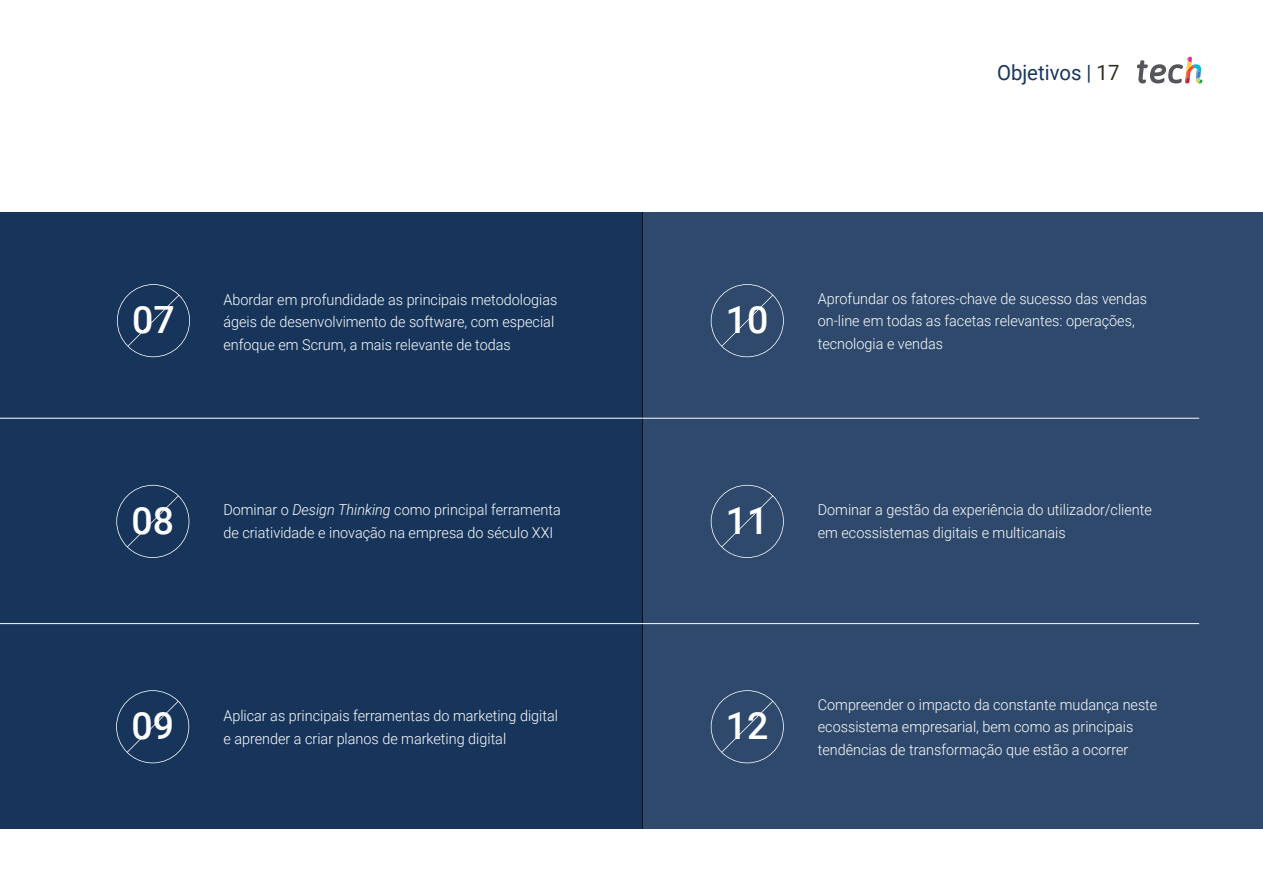
<style>
.page{position:relative;width:1263px;height:893px;background:#fff}
.page>*{position:absolute;margin:0;border:0;box-sizing:border-box;transform-origin:0 0}
.t1{font:500 37.5px "Roboto";color:#fff}
.t2{font:21px "Roboto";color:#1a355c}
.t3{font:300 15px/22.5px "Roboto";color:#fff;scale:.96 1}
.s1{font-style:italic}
.s2{color:#312e20}
</style>
<div class="page">
<svg style="left:1137px;top:57px;width:65px;height:27px"></svg>
<div style="left:0;top:213px;width:642px;height:616px;background:#17355b"></div>
<div style="left:642px;top:213px;width:621px;height:616px;background:#2e496b"></div>
<svg style="left:116px;top:485px;width:73px;height:73px"></svg>
<svg style="left:117px;top:284px;width:73px;height:73px"></svg>
<svg style="left:116px;top:690px;width:73px;height:73px"></svg>
<svg style="left:711px;top:690px;width:73px;height:73px"></svg>
<svg style="left:711px;top:284px;width:73px;height:73px"></svg>
<svg style="left:711px;top:485px;width:73px;height:73px"></svg>
<hr style="left:0;top:418px;width:1199px;height:1px;background:#fff">
<hr style="left:0;top:623px;width:1199px;height:1px;background:#fff">
<h1 class="t1" style="left:132px;top:294px;width:44px">07</h1>
<p class="t3" style="left:223px;top:288px;width:349px">Abordar em profundidade as principais metodologias ágeis de desenvolvimento de software, com especial enfoque em Scrum, a mais relevante de todas</p>
<h1 class="t1" style="left:132px;top:494px;width:44px">08</h1>
<p class="t3" style="left:223px;top:498px;width:353px">Dominar o <span class="s1">Design Thinking</span> como principal ferramenta</p>
<p class="t3" style="left:223px;top:521px;width:345px">de criatividade e inovação na empresa do século XXI</p>
<h2 class="t2" style="left:997px;top:57px;width:124px">Objetivos | <span class="s2">17</span></h2>
<h1 class="t1" style="left:726px;top:294px;width:44px">10</h1>
<p class="t3" style="left:818px;top:287px;width:345px">Aprofundar os fatores-chave de sucesso das vendas on-line em todas as facetas relevantes: operações, tecnologia e vendas</p>
<h1 class="t1" style="left:726px;top:494px;width:44px">11</h1>
<p class="t3" style="left:818px;top:498px;width:349px">Dominar a gestão da experiência do utilizador/cliente em ecossistemas digitais e multicanais</p>
<p class="t3" style="left:223px;top:704px;width:350px">Aplicar as principais ferramentas do marketing digital e aprender a criar planos de marketing digital</p>
<p class="t3" style="left:818px;top:693px;width:355px">Compreender o impacto da constante mudança neste ecossistema empresarial, bem como as principais tendências de transformação que estão a ocorrer</p>
<h1 class="t1" style="left:131px;top:700px;width:44px">09</h1>
<h1 class="t1" style="left:726px;top:700px;width:44px">12</h1>
</div>
